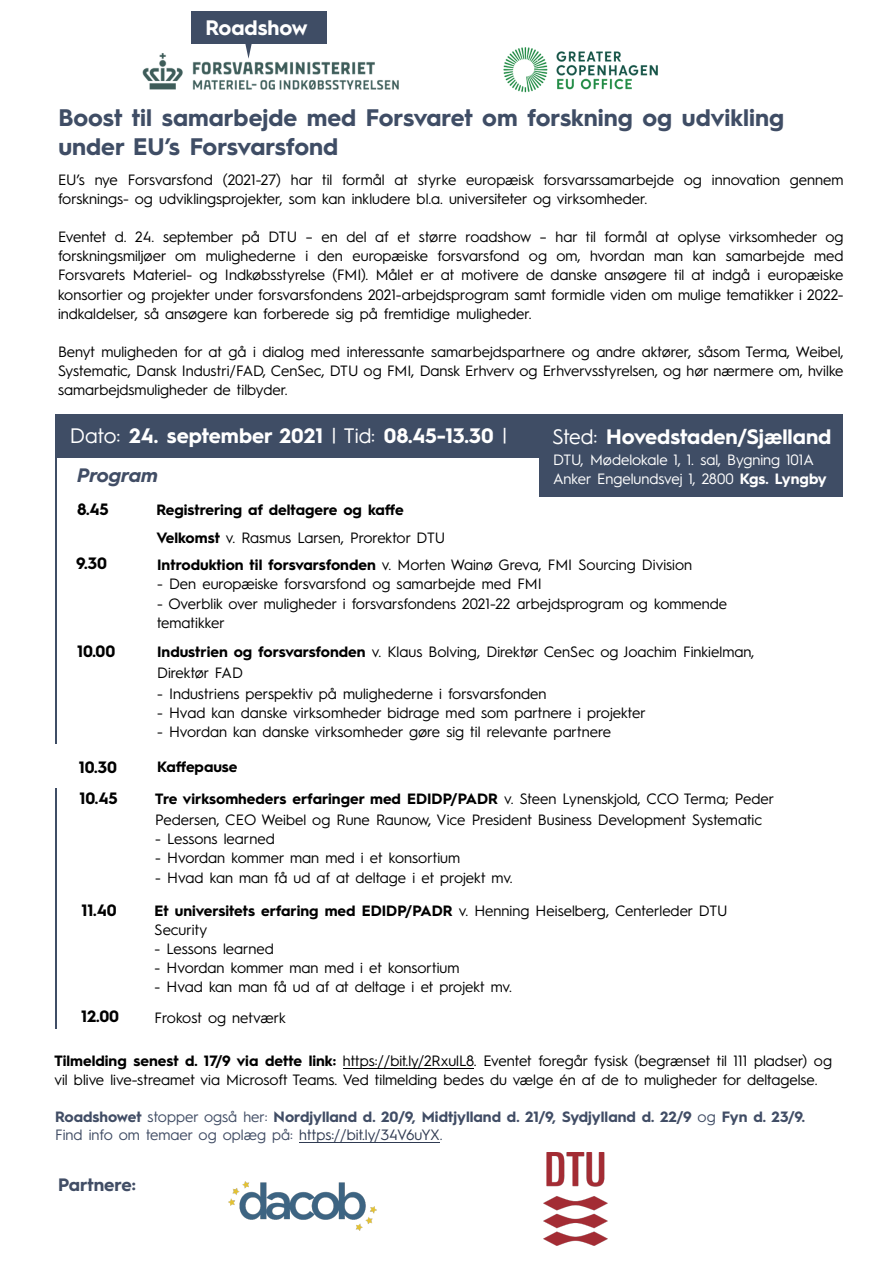
<style>
.page{position:relative;width:894px;height:1263px;background:#fff}
.page>*{position:absolute;margin:0;border:0;box-sizing:border-box;transform-origin:0 0}
.t1{font:700 24px/28.5px "Hurme Geometric Sans 1";color:#3f4d65}
.t2{font:700 21px "Hurme Geometric Sans 1";color:#fff}
.t3{font:italic 700 19.5px "Hurme Geometric Sans 1";color:#414d65}
.t4{font:700 18px "Hurme Geometric Sans 1";color:#414d65}
.t5{font:700 16.5px "Hurme Geometric Sans 1";color:#000}
.t6{font:15px/19px "Hurme Geometric Sans 1";color:#000}
.t7{font:700 15px/32.1px "Hurme Geometric Sans 1";color:#000}
.t8{font:700 15px/18px "Hurme Geometric Sans 1";color:#414d65}
.t9{font:15px "Hurme Geometric Sans 1";color:#fff}
.s1{font-weight:400}
.s2{font-weight:700}
.s3{font-weight:400;color:#303b52}
</style>
<div class="page">
<img style="left:142px;top:31px;width:257px;height:59px">
<hr style="left:55px;top:788px;width:2px;height:241px;background:#3f4d65">
<div style="left:55px;top:414px;width:647px;height:44px;background:#3f4d65"></div>
<div style="left:539px;top:414px;width:303px;height:83px;background:#3f4d65"></div>
<hr style="left:55px;top:457px;width:2px;height:286px;background:#3f4d65">
<img style="left:229px;top:1182px;width:147px;height:48px">
<img style="left:543px;top:1153px;width:64px;height:93px">
<hr style="left:342px;top:1068px;width:131px;height:1px;background:#000">
<hr style="left:299px;top:1142px;width:140px;height:1px;background:#303b52">
<svg style="left:241px;top:44px;width:15px;height:15px"></svg>
<div style="left:191px;top:12px;width:135px;height:32px;background:#3f4d65"></div>
<img style="left:503px;top:47px;width:155px;height:46px">
<h2 class="t2" style="left:205px;top:19px;width:104px">Roadshow</h2>
<h1 class="t1" style="left:58px;top:106px;width:727px">Boost til samarbejde med Forsvaret om forskning og udvikling under EU’s Forsvarsfond</h1>
<p class="t6" style="left:58px;top:172px;width:786px">EU’s nye Forsvarsfond (2021-27) har til formål at styrke europæisk forsvarssamarbejde og innovation gennem forsknings- og udviklingsprojekter, som kan inkludere bl.a. universiteter og virksomheder.</p>
<p class="t6" style="left:58px;top:229px;width:786px;text-align:justify">Eventet d. 24. september på DTU – en del af et større roadshow – har til formål at oplyse virksomheder og forskningsmiljøer om mulighederne i den europæiske forsvarsfond og om, hvordan man kan samarbejde med Forsvarets Materiel- og Indkøbsstyrelse (FMI). Målet er at motivere de danske ansøgere til at indgå i europæiske konsortier og projekter under forsvarsfondens 2021-arbejdsprogram samt formidle viden om mulige tematikker i 2022- indkaldelser, så ansøgere kan forberede sig på fremtidige muligheder.</p>
<p class="t6" style="left:58px;top:343px;width:786px;text-align:justify">Benyt muligheden for at gå i dialog med interessante samarbejdspartnere og andre aktører, såsom Terma, Weibel, Systematic, Dansk Industri/FAD, CenSec, DTU og FMI, Dansk Erhverv og Erhvervsstyrelsen, og hør nærmere om, hvilke samarbejdsmuligheder de tilbyder.</p>
<h2 class="t2" style="left:70px;top:427px;width:438px"><span class="s1">Dato:</span> 24. september 2021 <span class="s1">| Tid:</span> 08.45-13.30 <span class="s1">|</span></h2>
<h2 class="t2" style="left:552px;top:427px;width:280px"><span class="s1">Sted:</span> Hovedstaden/Sjælland</h2>
<p class="t9" style="left:553px;top:453px;width:262px">DTU, Mødelokale 1, 1. sal, Bygning 101A</p>
<h3 class="t3" style="left:77px;top:467px;width:82px">Program</h3>
<p class="t9" style="left:553px;top:472px;width:275px">Anker Engelundsvej 1, 2800 <span class="s2">Kgs. Lyngby</span></p>
<p class="t5" style="left:77px;top:503px;width:33px">8.45</p>
<p class="t7" style="left:156px;top:497px;width:290px;line-height:27.5px">Registrering af deltagere og kaffe<br>Velkomst <span class="s1">v. Rasmus Larsen, Prorektor DTU</span></p>
<p class="t5" style="left:76px;top:556px;width:33px">9.30</p>
<p class="t5" style="left:77px;top:644px;width:40px">10.00</p>
<p class="t5" style="left:79px;top:760px;width:40px">10.30</p>
<p class="t5" style="left:80px;top:791px;width:39px">10.45</p>
<p class="t5" style="left:81px;top:903px;width:37px">11.40</p>
<p class="t6" style="left:157px;top:556px;width:536px"><span class="s2">Introduktion til forsvarsfonden</span> v. Morten Wainø Greva, FMI Sourcing Division</p>
<p class="t6" style="left:157px;top:576px;width:386px">- Den europæiske forsvarsfond og samarbejde med FMI</p>
<p class="t6" style="left:157px;top:595px;width:571px;line-height:19.5px">- Overblik over muligheder i forsvarsfondens 2021-22 arbejdsprogram og kommende tematikker</p>
<p class="t6" style="left:157px;top:643px;width:598px;line-height:21px"><span class="s2">Industrien og forsvarsfonden</span> v. Klaus Bolving, Direktør CenSec og Joachim Finkielman,<br>Direktør FAD</p>
<p class="t6" style="left:157px;top:686px;width:391px">- Industriens perspektiv på mulighederne i forsvarsfonden</p>
<p class="t6" style="left:157px;top:705px;width:490px">- Hvad kan danske virksomheder bidrage med som partnere i projekter</p>
<p class="t6" style="left:157px;top:724px;width:455px">- Hvordan kan danske virksomheder gøre sig til relevante partnere</p>
<p class="t7" style="left:155px;top:752px;width:620px">Kaffepause<br>Tre virksomheders erfaringer med EDIDP/PADR <span class="s1">v. Steen Lynenskjold, CCO Terma; Peder</span></p>
<p class="t6" style="left:155px;top:812px;width:608px">Pedersen, CEO Weibel og Rune Raunow, Vice President Business Development Systematic</p>
<p class="t6" style="left:155px;top:831px;width:121px">- Lessons learned</p>
<p class="t6" style="left:155px;top:850px;width:306px">- Hvordan kommer man med i et konsortium</p>
<p class="t6" style="left:155px;top:869px;width:359px">- Hvad kan man få ud af at deltage i et projekt mv.</p>
<p class="t6" style="left:154px;top:902px;width:574px"><span class="s2">Et universitets erfaring med EDIDP/PADR</span> v. Henning Heiselberg, Centerleder DTU<br>Security</p>
<p class="t6" style="left:154px;top:940px;width:121px">- Lessons learned</p>
<p class="t6" style="left:154px;top:959px;width:306px">- Hvordan kommer man med i et konsortium</p>
<p class="t6" style="left:154px;top:979px;width:359px">- Hvad kan man få ud af at deltage i et projekt mv.</p>
<p class="t5" style="left:81px;top:1009px;width:40px">12.00</p>
<p class="t6" style="left:154px;top:1010px;width:133px">Frokost og netværk</p>
<p class="t6" style="left:54px;top:1052px;width:778px;line-height:19.5px"><span class="s2">Tilmelding senest d. 17/9 via dette link:</span> https://bit.ly/2RxulL8. Eventet foregår fysisk (begrænset til 111 pladser) og vil blive live-streamet via Microsoft Teams. Ved tilmelding bedes du vælge én af de to muligheder for deltagelse.</p>
<p class="t8" style="left:55px;top:1108px;width:751px">Roadshowet <span class="s1">stopper også her:</span> Nordjylland d. 20/9, Midtjylland d. 21/9, Sydjylland d. 22/9 <span class="s1">og</span> Fyn d. 23/9.<br><span class="s1">Find info om temaer og oplæg på:</span> <span class="s3">https://bit.ly/34V6uYX</span><span class="s1">.</span></p>
<p class="t4" style="left:58px;top:1177px;width:79px">Partnere:</p>
</div>
